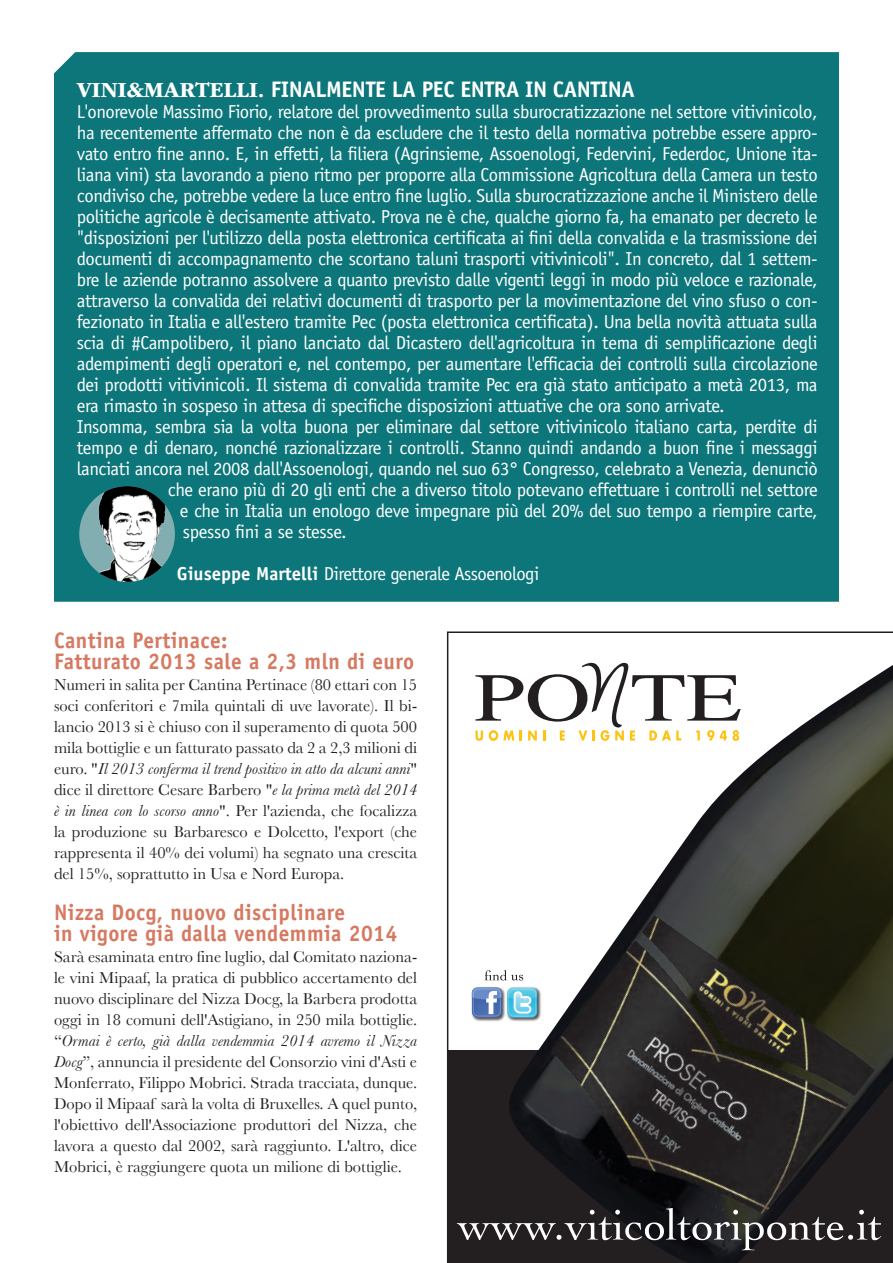
<style>
.page{position:relative;width:893px;height:1263px;background:#fff}
.page>*{position:absolute;margin:0;border:0;box-sizing:border-box;transform-origin:0 0}
.t1{font:700 22.5px "Officina Sans Std";letter-spacing:.02em;color:#d67961;scale:.95 1}
.testo_box_bianco{font:700 22.5px "Officina Sans Std";letter-spacing:-.02em;color:#fff}
.testo_box_bianco-2{font:18.75px/21px "Officina Sans Std";letter-spacing:-.02em;color:#fff;text-align:justify}
.t2{font:16.5px/21px "Baskerville";color:#231f20;text-align:justify}
.s1{font-family:"ITC Garamond Std"}
.s2{font-weight:700}
.s3{font-style:italic}
</style>
<div class="page">
<div style="left:54px;top:52px;width:785px;height:550px;background:#0d767a"></div>
<svg style="left:447px;top:631px;width:446px;height:632px"></svg>
<div style="left:79px;top:486px;width:96px;height:96px;background:#82adb1;border-radius:50%"></div>
<img style="left:98px;top:486px;width:68px;height:96px">
<p class="testo_box_bianco" style="left:77px;top:75px;width:560px"><span class="s1">VINI&amp;MARTELLI.</span> FINALMENTE LA PEC ENTRA IN CANTINA</p>
<p class="testo_box_bianco-2" style="left:77px;top:101px;width:743px">L'onorevole Massimo Fiorio, relatore del provvedimento sulla sburocratizzazione nel settore vitivinicolo, ha recentemente affermato che non è da escludere che il testo della normativa potrebbe essere appro&shy;vato entro fine anno. E, in effetti, la filiera (Agrinsieme, Assoenologi, Federvini, Federdoc, Unione ita&shy;liana vini) sta lavorando a pieno ritmo per proporre alla Commissione Agricoltura della Camera un testo condiviso che, potrebbe vedere la luce entro fine luglio. Sulla sburocratizzazione anche il Ministero delle politiche agricole è decisamente attivato. Prova ne è che, qualche giorno fa, ha emanato per decreto le "disposizioni per l'utilizzo della posta elettronica certificata ai fini della convalida e la trasmissione dei documenti di accompagnamento che scortano taluni trasporti vitivinicoli". In concreto, dal 1 settem&shy;bre le aziende potranno assolvere a quanto previsto dalle vigenti leggi in modo più veloce e razionale, attraverso la convalida dei relativi documenti di trasporto per la movimentazione del vino sfuso o con&shy;fezionato in Italia e all'estero tramite Pec (posta elettronica certificata). Una bella novità attuata sulla scia di #Campolibero, il piano lanciato dal Dicastero dell'agricoltura in tema di semplificazione degli adempimenti degli operatori e, nel contempo, per aumentare l'efficacia dei controlli sulla circolazione dei prodotti vitivinicoli. Il sistema di convalida tramite Pec era già stato anticipato a metà 2013, ma era rimasto in sospeso in attesa di specifiche disposizioni attuative che ora sono arrivate.</p>
<p class="testo_box_bianco-2" style="left:77px;top:416px;width:742px">Insomma, sembra sia la volta buona per eliminare dal settore vitivinicolo italiano carta, perdite di</p>
<p class="testo_box_bianco-2" style="left:77px;top:437px;width:742px">tempo e di denaro, nonché razionalizzare i controlli. Stanno quindi andando a buon fine i messaggi</p>
<p class="testo_box_bianco-2" style="left:77px;top:458px;width:742px">lanciati ancora nel 2008 dall'Assoenologi, quando nel suo 63° Congresso, celebrato a Venezia, denunciò</p>
<p class="testo_box_bianco-2" style="left:168px;top:479px;width:651px">che erano più di 20 gli enti che a diverso titolo potevano effettuare i controlli nel settore</p>
<p class="testo_box_bianco-2" style="left:180px;top:500px;width:639px">e che in Italia un enologo deve impegnare più del 20% del suo tempo a riempire carte,</p>
<p class="testo_box_bianco-2" style="left:183px;top:521px;width:165px">spesso fini a se stesse.</p>
<p class="testo_box_bianco-2" style="left:177px;top:563px;width:364px"><span class="s2">Giuseppe Martelli</span> Direttore generale Assoenologi</p>
<p class="t1" style="left:54px;top:626px;width:184px">Cantina Pertinace:</p>
<p class="t1" style="left:54px;top:647px;width:381px">Fatturato 2013 sale a 2,3 mln di euro</p>
<p class="t2" style="left:54px;top:674px;width:365px">Numeri in salita per Cantina Pertinace (80 ettari con 15 soci conferitori e 7mila quintali di uve lavorate). Il bi&shy;lancio 2013 si è chiuso con il superamento di quota 500 mila bottiglie e un fatturato passato da 2 a 2,3 milioni di euro. "<span class="s3">Il 2013 conferma il trend positivo in atto da alcuni anni</span>" dice il direttore Cesare Barbero "<span class="s3">e la prima metà del 2014 è in linea con lo scorso anno</span>". Per l'azienda, che focalizza la produzione su Barbaresco e Dolcetto, l'export (che rappresenta il 40% dei volumi) ha segnato una crescita del 15%, soprattutto in Usa e Nord Europa.</p>
<p class="t1" style="left:54px;top:898px;width:308px">Nizza Docg, nuovo disciplinare</p>
<p class="t1" style="left:54px;top:919px;width:363px">in vigore già dalla vendemmia 2014</p>
<p class="t2" style="left:54px;top:946px;width:365px">Sarà esaminata entro fine luglio, dal Comitato naziona&shy;le vini Mipaaf, la pratica di pubblico accertamento del nuovo disciplinare del Nizza Docg, la Barbera prodotta oggi in 18 comuni dell'Astigiano, in 250 mila bottiglie. “<span class="s3">Ormai è certo, già dalla vendemmia 2014 avremo il Nizza Docg</span>”, annuncia il presidente del Consorzio vini d'Asti e Monferrato, Filippo Mobrici. Strada tracciata, dunque.<br>Dopo il Mipaaf sarà la volta di Bruxelles. A quel punto, l'obiettivo dell'Associazione produttori del Nizza, che lavora a questo dal 2002, sarà raggiunto. L'altro, dice Mobrici, è raggiungere quota un milione di bottiglie.</p>
</div>
